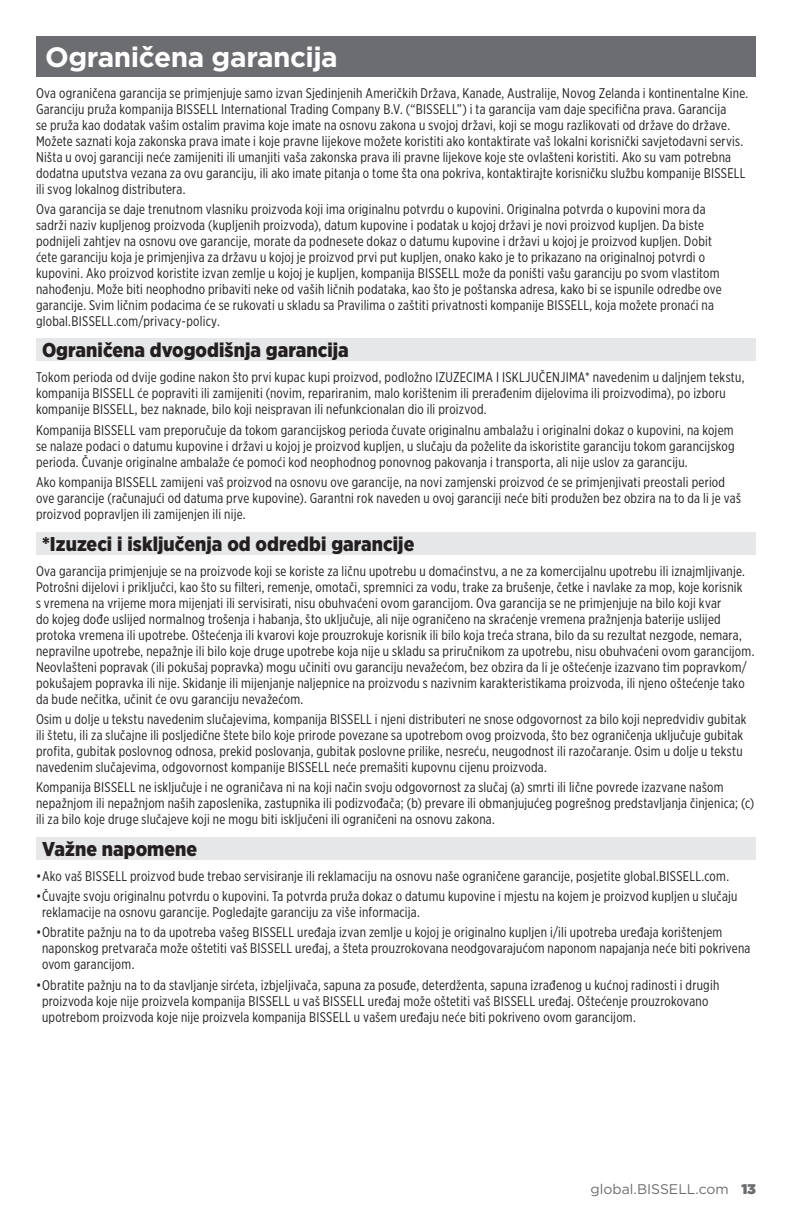
<style>
.page{position:relative;width:792px;height:1224px;background:#fff}
.page>*{position:absolute;margin:0;border:0;box-sizing:border-box;transform-origin:0 0}
.Headine_Boxed{font:700 28px "Gotham";letter-spacing:-.015em;color:#fff}
.t1{font:900 20px "Gotham Narrow";letter-spacing:.005em;color:#231f20}
.Warranty_Body{font:14px/16px "Gotham X Narrow";letter-spacing:.02em;color:#231f20}
.t2{font:14px "Gotham";color:#6c6d70}
.s1{font-weight:900}
</style>
<div class="page">
<div style="left:36px;top:36px;width:720px;height:40px;background:#6c6d70"></div>
<div style="left:36px;top:339px;width:720px;height:22px;background:#e6e7e9"></div>
<div style="left:36px;top:532px;width:720px;height:23px;background:#e6e7e9"></div>
<div style="left:36px;top:837px;width:720px;height:23px;background:#e6e7e9"></div>
<p class="Headine_Boxed" style="left:45px;top:39px;width:294px">Ograničena garancija</p>
<p class="Warranty_Body" style="left:36px;top:84px;width:714px">Ova ograničena garancija se primjenjuje samo izvan Sjedinjenih Američkih Država, Kanade, Australije, Novog Zelanda i kontinentalne Kine.<br>Garanciju pruža kompanija BISSELL International Trading Company B.V. (“BISSELL”) i ta garancija vam daje specifična prava. Garancija<br>se pruža kao dodatak vašim ostalim pravima koje imate na osnovu zakona u svojoj državi, koji se mogu razlikovati od države do države.<br>Možete saznati koja zakonska prava imate i koje pravne lijekove možete koristiti ako kontaktirate vaš lokalni korisnički savjetodavni servis.<br>Ništa u ovoj garanciji neće zamijeniti ili umanjiti vaša zakonska prava ili pravne lijekove koje ste ovlašteni koristiti. Ako su vam potrebna dodatna uputstva vezana za ovu garanciju, ili ako imate pitanja o tome šta ona pokriva, kontaktirajte korisničku službu kompanije BISSELL ili svog lokalnog distributera.</p>
<p class="Warranty_Body" style="left:36px;top:201px;width:687px">Ova garancija se daje trenutnom vlasniku proizvoda koji ima originalnu potvrdu o kupovini. Originalna potvrda o kupovini mora da sadrži naziv kupljenog proizvoda (kupljenih proizvoda), datum kupovine i podatak u kojoj državi je novi proizvod kupljen. Da biste podnijeli zahtjev na osnovu ove garancije, morate da podnesete dokaz o datumu kupovine i državi u kojoj je proizvod kupljen. Dobit ćete garanciju koja je primjenjiva za državu u kojoj je proizvod prvi put kupljen, onako kako je to prikazano na originalnoj potvrdi o kupovini. Ako proizvod koristite izvan zemlje u kojoj je kupljen, kompanija BISSELL može da poništi vašu garanciju po svom vlastitom nahođenju. Može biti neophodno pribaviti neke od vaših ličnih podataka, kao što je poštanska adresa, kako bi se ispunile odredbe ove garancije. Svim ličnim podacima će se rukovati u skladu sa Pravilima o zaštiti privatnosti kompanije BISSELL, koja možete pronaći na global.BISSELL.com/privacy-policy.</p>
<h1 class="t1" style="left:42px;top:337px;width:308px">Ograničena dvogodišnja garancija</h1>
<p class="Warranty_Body" style="left:36px;top:369px;width:710px">Tokom perioda od dvije godine nakon što prvi kupac kupi proizvod, podložno IZUZECIMA I ISKLJUČENJIMA* navedenim u daljnjem tekstu, kompanija BISSELL će popraviti ili zamijeniti (novim, repariranim, malo korištenim ili prerađenim dijelovima ili proizvodima), po izboru kompanije BISSELL, bez naknade, bilo koji neispravan ili nefunkcionalan dio ili proizvod.</p>
<p class="Warranty_Body" style="left:36px;top:422px;width:700px;text-align:justify">Kompanija BISSELL vam preporučuje da tokom garancijskog perioda čuvate originalnu ambalažu i originalni dokaz o kupovini, na kojem se nalaze podaci o datumu kupovine i državi u kojoj je proizvod kupljen, u slučaju da poželite da iskoristite garanciju tokom garancijskog perioda. Čuvanje originalne ambalaže će pomoći kod neophodnog ponovnog pakovanja i transporta, ali nije uslov za garanciju.</p>
<p class="Warranty_Body" style="left:36px;top:474px;width:707px">Ako kompanija BISSELL zamijeni vaš proizvod na osnovu ove garancije, na novi zamjenski proizvod će se primjenjivati preostali period ove garancije (računajući od datuma prve kupovine). Garantni rok naveden u ovoj garanciji neće biti produžen bez obzira na to da li je vaš proizvod popravljen ili zamijenjen ili nije.</p>
<h1 class="t1" style="left:42px;top:530px;width:374px">*Izuzeci i isključenja od odredbi garancije</h1>
<p class="Warranty_Body" style="left:36px;top:562px;width:720px">Ova garancija primjenjuje se na proizvode koji se koriste za ličnu upotrebu u domaćinstvu, a ne za komercijalnu upotrebu ili iznajmljivanje.<br>Potrošni dijelovi i priključci, kao što su filteri, remenje, omotači, spremnici za vodu, trake za brušenje, četke i navlake za mop, koje korisnik<br>s vremena na vrijeme mora mijenjati ili servisirati, nisu obuhvaćeni ovom garancijom. Ova garancija se ne primjenjuje na bilo koji kvar<br>do kojeg dođe uslijed normalnog trošenja i habanja, što uključuje, ali nije ograničeno na skraćenje vremena pražnjenja baterije uslijed protoka vremena ili upotrebe. Oštećenja ili kvarovi koje prouzrokuje korisnik ili bilo koja treća strana, bilo da su rezultat nezgode, nemara, nepravilne upotrebe, nepažnje ili bilo koje druge upotrebe koja nije u skladu sa priručnikom za upotrebu, nisu obuhvaćeni ovom garancijom.<br>Neovlašteni popravak (ili pokušaj popravka) mogu učiniti ovu garanciju nevažećom, bez obzira da li je oštećenje izazvano tim popravkom/ pokušajem popravka ili nije. Skidanje ili mijenjanje naljepnice na proizvodu s nazivnim karakteristikama proizvoda, ili njeno oštećenje tako da bude nečitka, učinit će ovu garanciju nevažećom.</p>
<p class="Warranty_Body" style="left:36px;top:711px;width:712px">Osim u dolje u tekstu navedenim slučajevima, kompanija BISSELL i njeni distributeri ne snose odgovornost za bilo koji nepredvidiv gubitak ili štetu, ili za slučajne ili posljedične štete bilo koje prirode povezane sa upotrebom ovog proizvoda, što bez ograničenja uključuje gubitak profita, gubitak poslovnog odnosa, prekid poslovanja, gubitak poslovne prilike, nesreću, neugodnost ili razočaranje. Osim u dolje u tekstu navedenim slučajevima, odgovornost kompanije BISSELL neće premašiti kupovnu cijenu proizvoda.</p>
<p class="Warranty_Body" style="left:36px;top:779px;width:720px">Kompanija BISSELL ne isključuje i ne ograničava ni na koji način svoju odgovornost za slučaj (a) smrti ili lične povrede izazvane našom nepažnjom ili nepažnjom naših zaposlenika, zastupnika ili podizvođača; (b) prevare ili obmanjujućeg pogrešnog predstavljanja činjenica; (c) ili za bilo koje druge slučajeve koji ne mogu biti isključeni ili ograničeni na osnovu zakona.</p>
<h1 class="t1" style="left:42px;top:836px;width:157px">Važne napomene</h1>
<p class="Warranty_Body" style="left:36px;top:868px;width:695px">•Ako vaš BISSELL proizvod bude trebao servisiranje ili reklamaciju na osnovu naše ograničene garancije, posjetite global.BISSELL.com.</p>
<p class="Warranty_Body" style="left:42px;top:888px;width:697px;text-indent:-6px">•Čuvajte svoju originalnu potvrdu o kupovini. Ta potvrda pruža dokaz o datumu kupovine i mjestu na kojem je proizvod kupljen u slučaju reklamacije na osnovu garancije. Pogledajte garanciju za više informacija.</p>
<p class="Warranty_Body" style="left:42px;top:924px;width:710px;text-indent:-6px">•Obratite pažnju na to da upotreba vašeg BISSELL uređaja izvan zemlje u kojoj je originalno kupljen i/ili upotreba uređaja korištenjem naponskog pretvarača može oštetiti vaš BISSELL uređaj, a šteta prouzrokovana neodgovarajućom naponom napajanja neće biti pokrivena ovom garancijom.</p>
<p class="Warranty_Body" style="left:42px;top:977px;width:679px;text-indent:-6px">•Obratite pažnju na to da stavljanje sirćeta, izbjeljivača, sapuna za posuđe, deterdženta, sapuna izrađenog u kućnoj radinosti i drugih proizvoda koje nije proizvela kompanija BISSELL u vaš BISSELL uređaj može oštetiti vaš BISSELL uređaj. Oštećenje prouzrokovano upotrebom proizvoda koje nije proizvela kompanija BISSELL u vašem uređaju neće biti pokriveno ovom garancijom.</p>
<p class="t2" style="left:590px;top:1180px;width:167px">global.BISSELL.com <span class="s1">13</span></p>
</div>
